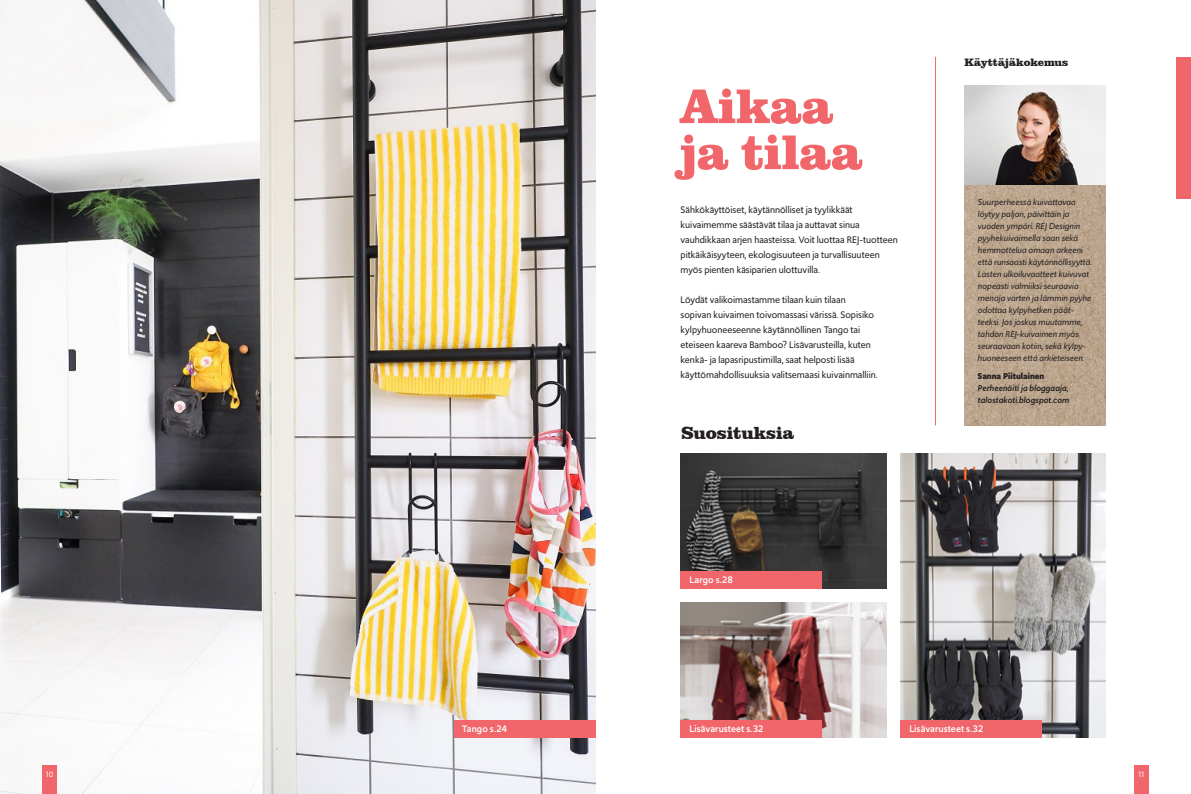
<style>
.page{position:relative;width:1191px;height:794px;background:#fff}
.page>*{position:absolute;margin:0;border:0;box-sizing:border-box;transform-origin:0 0}
.t1{font:900 50px/46px "Clarendon BT";color:#f1666a}
.t2{font:900 18px "Clarendon BT";letter-spacing:-.01em;color:#231f20}
.t3{font:900 11px "Clarendon BT";color:#231f20}
.t4{font:10px/15px "Upgrade";color:#231f20}
.t5{font:500 10px "Upgrade";letter-spacing:.01em;color:#fff}
.t6{font:italic 9px/12px "Upgrade";color:#231f20}
.t7{font:italic 500 9px/12px "Upgrade";color:#231f20}
.t8{font:700 9px "Upgrade";color:#231f20}
.t9{font:8px "Upgrade";color:#fff}
</style>
<div class="page">
<img style="left:900px;top:454px;width:206px;height:283px">
<img style="left:964px;top:85px;width:142px;height:340px">
<img style="left:0;top:0;width:595px;height:794px">
<div style="left:1176px;top:57px;width:15px;height:141px;background:#f1666a"></div>
<div style="left:454px;top:720px;width:141px;height:17px;background:#f1666a"></div>
<img style="left:680px;top:602px;width:206px;height:135px">
<img style="left:680px;top:454px;width:206px;height:134px">
<div style="left:900px;top:720px;width:142px;height:17px;background:#f1666a"></div>
<div style="left:680px;top:720px;width:142px;height:17px;background:#f1666a"></div>
<div style="left:680px;top:571px;width:142px;height:17px;background:#f1666a"></div>
<hr style="left:935px;top:57px;width:1px;height:368px;background:#f1666a">
<div style="left:1134px;top:765px;width:14px;height:29px;background:#f1666a"></div>
<div style="left:43px;top:765px;width:14px;height:29px;background:#f1666a"></div>
<p class="t5" style="left:462px;top:722px;width:47px">Tango s.24</p>
<h1 class="t1" style="left:680px;top:82px;width:184px">Aikaa ja tilaa</h1>
<p class="t4" style="left:680px;top:202px;width:219px">Sähkökäyttöiset, käytännölliset ja tyylikkäät kuivaimemme säästävät tilaa ja auttavat sinua vauhdikkaan arjen haasteissa. Voit luottaa REJ-tuotteen pitkäikäisyyteen, ekologisuuteen ja turvallisuuteen myös pienten käsiparien ulottuvilla.</p>
<p class="t4" style="left:680px;top:292px;width:198px">Löydät valikoimastamme tilaan kuin tilaan sopivan kuivaimen toivomassasi värissä. Sopisiko kylpyhuoneeseenne käytännöllinen Tango tai eteiseen kaareva Bamboo? Lisävarusteilla, kuten kenkä- ja lapasripustimilla, saat helposti lisää käyttömahdollisuuksia valitsemaasi kuivainmalliin.</p>
<h2 class="t2" style="left:681px;top:422px;width:115px">Suosituksia</h2>
<p class="t5" style="left:689px;top:573px;width:45px">Largo s.28</p>
<p class="t3" style="left:964px;top:55px;width:105px">Käyttäjäkokemus</p>
<p class="t6" style="left:977px;top:196px;width:116px">Suurperheessä kuivattavaa löytyy paljon, päivittäin ja vuoden ympäri. REJ Designin pyyhekuivaimella saan sekä hemmottelua omaan arkeeni että runsaasti käytännöllisyyttä.<br>Lasten ulkoiluvaatteet kuivuvat nopeasti valmiiksi seuraavia menoja varten ja lämmin pyyhe odottaa kylpyhetken päät&shy;teeksi. Jos joskus muutamme, tahdon REJ-kuivaimen myös seuraavaan kotiin, sekä kylpy&shy;huoneeseen että arkieteiseen.</p>
<p class="t8" style="left:977px;top:370px;width:68px">Sanna Piitulainen</p>
<p class="t7" style="left:977px;top:382px;width:93px">Perheenäiti ja bloggaaja, talostakoti.blogspot.com</p>
<p class="t5" style="left:689px;top:722px;width:75px">Lisävarusteet s.32</p>
<p class="t5" style="left:909px;top:722px;width:75px">Lisävarusteet s.32</p>
<p class="t9" style="left:46px;top:769px;width:9px">10</p>
<p class="t9" style="left:1138px;top:769px;width:7px">11</p>
</div>
